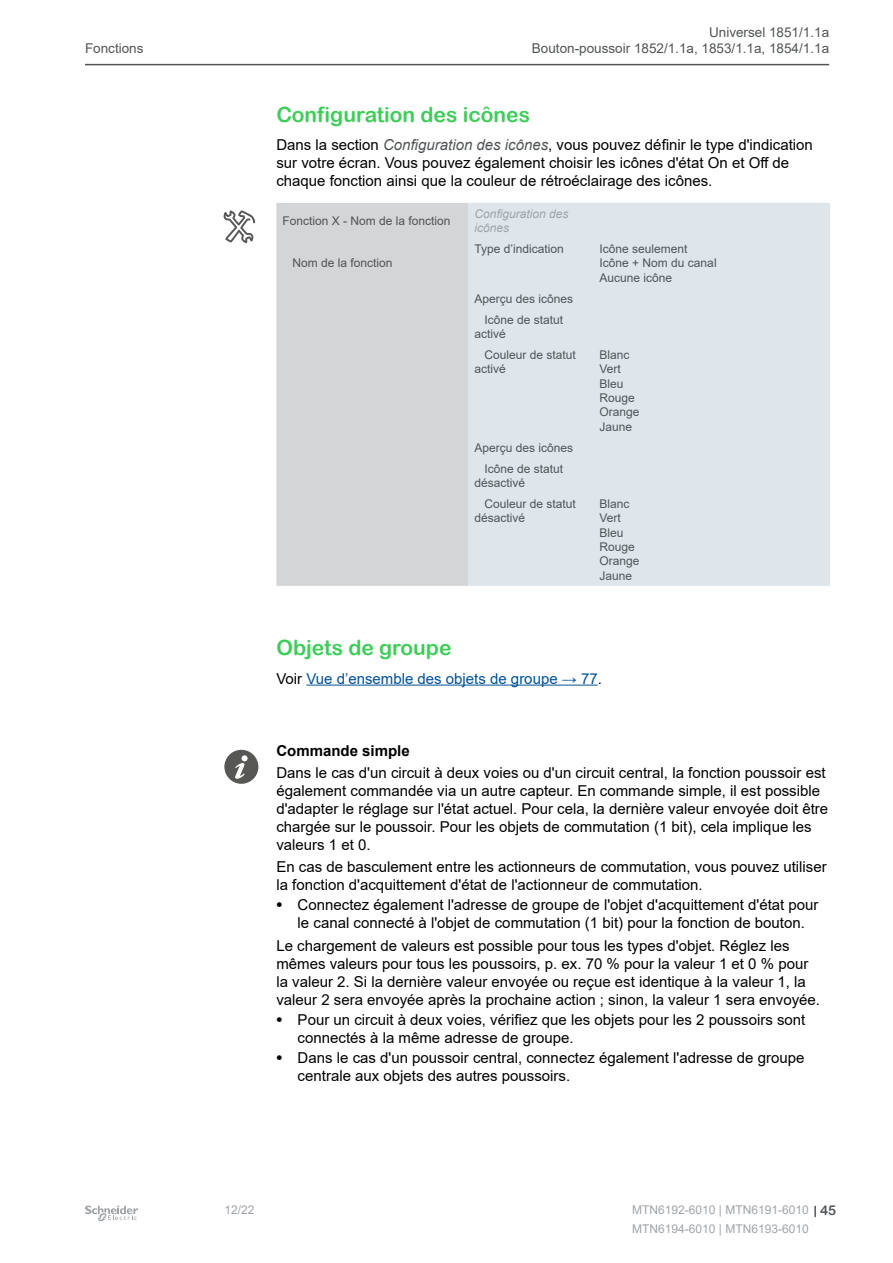
<style>
.page{position:relative;width:893px;height:1263px;background:#fff}
.page>*{position:absolute;margin:0;border:0;box-sizing:border-box;transform-origin:0 0}
.t1{font:21px "Arial Rounded MT Bold";color:#3dcd58}
.t2{font:15px/18px "Arial";color:#000}
.t3{font:15px "Arial";color:#005095}
.t4{font:700 15px "Arial";color:#000}
.t5{font:13.5px/16.2px "Arial";color:#505456;text-align:right}
.t6{font:12px/14.4px "Arial";color:#505456}
.t7{font:12px/18.5px "Arial";color:#9fa4a9}
.t8{font:italic 12px/14.4px "Arial";color:#9fa4a9}
.s1{font-style:italic;color:#505456}
.s2{color:#000}
.s3{font-family:"Helvetica World"}
.s4{font-family:"Arial Rounded MT Bold";font-size:13.5px;color:#505456}
</style>
<div class="page">
<svg style="left:85px;top:1205px;width:53px;height:17px"></svg>
<hr style="left:85px;top:64px;width:744px;height:1px;background:#505456">
<svg style="left:814px;top:1206px;width:2px;height:10px"></svg>
<hr style="left:306px;top:685px;width:292px;height:1px;background:#005095">
<div style="left:276px;top:203px;width:193px;height:383px;background:#d4d5d7"></div>
<div style="left:469px;top:203px;width:361px;height:383px;background:#dfe6eb"></div>
<svg style="left:224px;top:210px;width:31px;height:33px"></svg>
<svg style="left:224px;top:750px;width:34px;height:34px"></svg>
<p class="t5" style="left:85px;top:40px;width:60px">Fonctions</p>
<p class="t5" style="left:532px;top:24px;width:299px">Universel 1851/1.1a<br>Bouton-poussoir 1852/1.1a, 1853/1.1a, 1854/1.1a</p>
<h1 class="t1" style="left:276px;top:102px;width:255px">Configuration des icônes</h1>
<p class="t2" style="left:276px;top:136px;width:538px">Dans la section <span class="s1">Configuration des icônes</span>, vous pouvez définir le type d'indication sur votre écran. Vous pouvez également choisir les icônes d'état On et Off de chaque fonction ainsi que la couleur de rétroéclairage des icônes.</p>
<p class="t6" style="left:282px;top:213px;width:170px">Fonction X - Nom de la fonction</p>
<p class="t8" style="left:475px;top:206px;width:96px">Configuration des icônes</p>
<p class="t6" style="left:292px;top:256px;width:102px">Nom de la fonction</p>
<p class="t6" style="left:475px;top:241px;width:91px">Type d’indication</p>
<p class="t6" style="left:600px;top:241px;width:119px">Icône seulement<br>Icône + Nom du canal<br>Aucune icône</p>
<p class="t6" style="left:475px;top:288px;width:100px;line-height:21px;text-align:center">Aperçu des icônes<br>Icône de statut</p>
<p class="t6" style="left:485px;top:323px;width:93px;line-height:20.7px;text-indent:-10px">activé<br>Couleur de statut</p>
<p class="t6" style="left:475px;top:362px;width:33px">activé</p>
<p class="t6" style="left:600px;top:347px;width:42px">Blanc<br>Vert<br>Bleu<br>Rouge<br>Orange<br>Jaune</p>
<p class="t6" style="left:475px;top:437px;width:100px;line-height:21px;text-align:center">Aperçu des icônes<br>Icône de statut</p>
<p class="t6" style="left:485px;top:472px;width:93px;line-height:20.7px;text-indent:-10px">désactivé<br>Couleur de statut</p>
<p class="t6" style="left:475px;top:511px;width:52px">désactivé</p>
<p class="t6" style="left:600px;top:496px;width:42px">Blanc<br>Vert<br>Bleu<br>Rouge<br>Orange<br>Jaune</p>
<h1 class="t1" style="left:276px;top:635px;width:177px">Objets de groupe</h1>
<p class="t3" style="left:276px;top:668px;width:327px"><span class="s2">Voir</span> Vue d’ensemble des objets de groupe → 77<span class="s2">.</span></p>
<p class="t4" style="left:276px;top:740px;width:135px">Commande simple</p>
<p class="t2" style="left:276px;top:764px;width:553px">Dans le cas d'un circuit à deux voies ou d'un circuit central, la fonction poussoir est également commandée via un autre capteur. En commande simple, il est possible d'adapter le réglage sur l'état actuel. Pour cela, la dernière valeur envoyée doit être chargée sur le poussoir. Pour les objets de commutation (1 bit), cela implique les valeurs 1 et 0.</p>
<p class="t2" style="left:276px;top:858px;width:552px">En cas de basculement entre les actionneurs de commutation, vous pouvez utiliser la fonction d'acquittement d'état de l'actionneur de commutation.</p>
<p class="t2" style="left:276px;top:896px;width:544px;text-align:center"><span class="s3">•</span> Connectez également l'adresse de groupe de l'objet d'acquittement d'état pour le canal connecté à l'objet de commutation (1 bit) pour la fonction de bouton.</p>
<p class="t2" style="left:276px;top:936px;width:545px">Le chargement de valeurs est possible pour tous les types d'objet. Réglez les mêmes valeurs pour tous les poussoirs, p. ex. 70 % pour la valeur 1 et 0 % pour la valeur 2. Si la dernière valeur envoyée ou reçue est identique à la valeur 1, la valeur 2 sera envoyée après la prochaine action ; sinon, la valeur 1 sera envoyée.</p>
<p class="t2" style="left:298px;top:1010px;width:509px;text-indent:-21px"><span class="s3">•</span> Pour un circuit à deux voies, vérifiez que les objets pour les 2 poussoirs sont connectés à la même adresse de groupe.</p>
<p class="t2" style="left:298px;top:1048px;width:508px;text-indent:-21px"><span class="s3">•</span> Dans le cas d'un poussoir central, connectez également l'adresse de groupe centrale aux objets des autres poussoirs.</p>
<p class="t7" style="left:225px;top:1201px;width:32px">12/22</p>
<p class="t7" style="left:632px;top:1201px;width:205px">MTN6192-6010 | MTN6191-6010 <span class="s4">45<br></span>MTN6194-6010 | MTN6193-6010</p>
</div>
